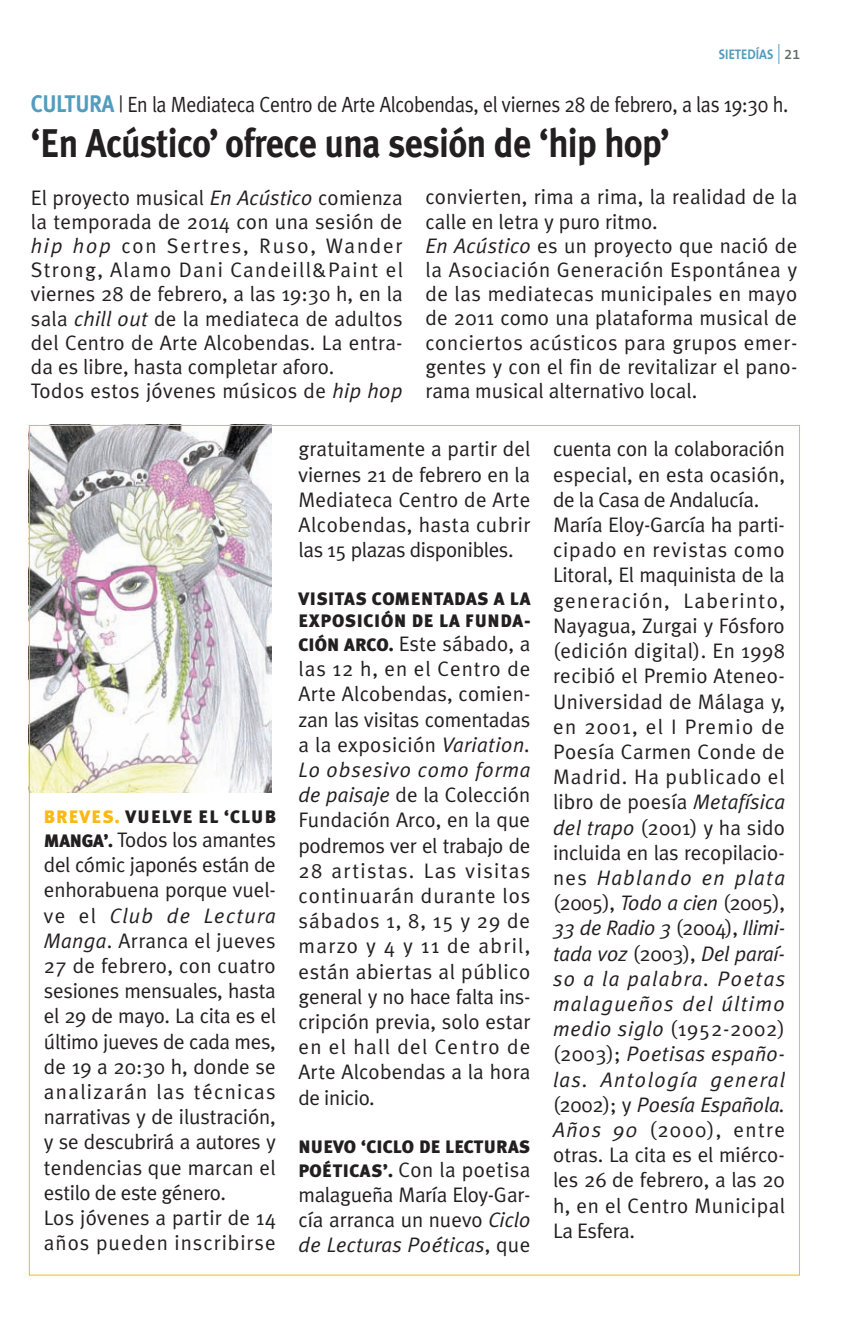
<style>
.page{position:relative;width:844px;height:1320px;background:#fff}
.page>*{position:absolute;margin:0;border:0;box-sizing:border-box;transform-origin:0 0}
.t1{font:700 40px "Meta Plus";letter-spacing:-.015em;color:#231f20;scale:.9 1}
.t2{font:22px "Meta Plus Normal";letter-spacing:-.015em;color:#231f20;scale:.9 1}
.t3{font:21px/25.2px "Meta Plus Normal";letter-spacing:.01em;color:#231f20}
.t4{font:900 18px/21.6px "Meta Plus";letter-spacing:.035em;color:#231f20}
.t5{font:900 18px "Meta Plus";letter-spacing:.01em;color:#231f20}
.t6{font:900 18px "Meta Plus";letter-spacing:.065em;color:#231f20}
.t7{font:700 14px "The Sans B7";color:#529cbe;scale:.9 1}
.s1{font-family:"The Sans B3";font-weight:300;font-size:20px}
.s2{font-family:"The Sans B6";font-weight:600;color:#5d6e65}
.s3{font-family:"Meta Plus";font-weight:700;font-size:24px;color:#529cbe}
.s4{font-style:italic}
.s5{color:#fcb814}
.s6{font-family:"Meta Plus";font-weight:900;font-size:18px}
</style>
<div class="page">
<img style="left:31px;top:427px;width:240px;height:366px">
<p class="t7" style="left:719px;top:48px;width:92px">SIETEDÍAS <span class="s1">|</span> <span class="s2">21</span></p>
<p class="t2" style="left:31px;top:96px;width:843px"><span class="s3">CULTURA</span> | En la Mediateca Centro de Arte Alcobendas, el viernes 28 de febrero, a las 19:30 h.</p>
<h1 class="t1" style="left:31px;top:127px;width:711px">‘En Acústico’ ofrece una sesión de ‘hip hop’</h1>
<p class="t3" style="left:31px;top:187px;width:373px;line-height:24.2px">El proyecto musical <span class="s4">En Acústico</span> comienza la temporada de 2014 con una sesión de <span class="s4">hip hop</span> con Sertres, Ruso, Wander Strong, Alamo Dani Candeill&amp;Paint el viernes 28 de febrero, a las 19:30 h, en la sala <span class="s4">chill out</span> de la mediateca de adultos del Centro de Arte Alcobendas. La entra&shy;da es libre, hasta completar aforo.<br>Todos estos jóvenes músicos de <span class="s4">hip hop</span></p>
<p class="t3" style="left:425px;top:187px;width:373px;line-height:24.2px">convierten, rima a rima, la realidad de la calle en letra y puro ritmo.<br><span class="s4">En Acústico</span> es un proyecto que nació de la Asociación Generación Espontánea y de las mediatecas municipales en mayo de 2011 como una plataforma musical de conciertos acústicos para grupos emer&shy;gentes y con el fin de revitalizar el pano&shy;rama musical alternativo local.</p>
<p class="t6" style="left:44px;top:809px;width:233px"><span class="s5">BREVES.</span> VUELVE EL ‘CLUB</p>
<p class="t3" style="left:44px;top:829px;width:234px"><span class="s6">MANGA’.</span> Todos los amantes del cómic japonés están de enhorabuena porque vuel&shy;ve el <span class="s4">Club de Lectura<br>Manga</span>. Arranca el jueves<br>27 de febrero, con cuatro sesiones mensuales, hasta el 29 de mayo. La cita es el último jueves de cada mes, de 19 a 20:30 h, donde se analizarán las técnicas narrativas y de ilustración, y se descubrirá a autores y tendencias que marcan el estilo de este género.<br>Los jóvenes a partir de 14 años pueden inscribirse</p>
<p class="t3" style="left:298px;top:438px;width:233px;text-align:justify">gratuitamente a partir del viernes 21 de febrero en la Mediateca Centro de Arte Alcobendas, hasta cubrir las 15 plazas disponibles.</p>
<p class="t4" style="left:298px;top:589px;width:234px">VISITAS COMENTADAS A LA<br>EXPOSICIÓN DE LA FUNDA-</p>
<p class="t3" style="left:298px;top:633px;width:234px;text-align:justify"><span class="s6">CIÓN ARCO.</span> Este sábado, a las 12 h, en el Centro de Arte Alcobendas, comien&shy;zan las visitas comentadas a la exposición <span class="s4">Variation.<br>Lo obsesivo como forma de paisaje</span> de la Colección Fundación Arco, en la que podremos ver el trabajo de 28 artistas. Las visitas continuarán durante los sábados 1, 8, 15 y 29 de marzo y 4 y 11 de abril, están abiertas al público general y no hace falta ins&shy;cripción previa, solo estar en el hall del Centro de Arte Alcobendas a la hora de inicio.</p>
<p class="t5" style="left:298px;top:1139px;width:233px">NUEVO ‘CICLO DE LECTURAS</p>
<p class="t3" style="left:298px;top:1158px;width:234px;text-align:justify"><span class="s6">POÉTICAS’.</span> Con la poetisa malagueña María Eloy-Gar&shy;cía arranca un nuevo <span class="s4">Ciclo de Lecturas Poéticas</span>, que</p>
<p class="t3" style="left:553px;top:438px;width:234px">cuenta con la colaboración especial, en esta ocasión, de la Casa de Andalucía.<br>María Eloy-García ha parti&shy;cipado en revistas como<br>Litoral, El maquinista de la generación, Laberinto,<br>Nayagua, Zurgai y Fósforo (edición digital). En 1998 recibió el Premio Ateneo-<br>Universidad de Málaga y, en 2001, el I Premio de<br>Poesía Carmen Conde de<br>Madrid. Ha publicado el libro de poesía <span class="s4">Metafísica del trapo</span> (2001) y ha sido incluida en las recopilacio&shy;nes <span class="s4">Hablando en plata </span>(2005), <span class="s4">Todo a cien</span> (2005),<br><span class="s4">33 de Radio 3</span> (2004), <span class="s4">Ilimi&shy;tada voz</span> (2003), <span class="s4">Del paraí&shy;so a la palabra. Poetas malagueños del último medio siglo</span> (1952-2002) (2003); <span class="s4">Poetisas españo&shy;las. Antología general </span>(2002); y <span class="s4">Poesía Española.<br>Años 90</span> (2000), entre otras. La cita es el miérco&shy;les 26 de febrero, a las 20 h, en el Centro Municipal<br>La Esfera.</p>
</div>
